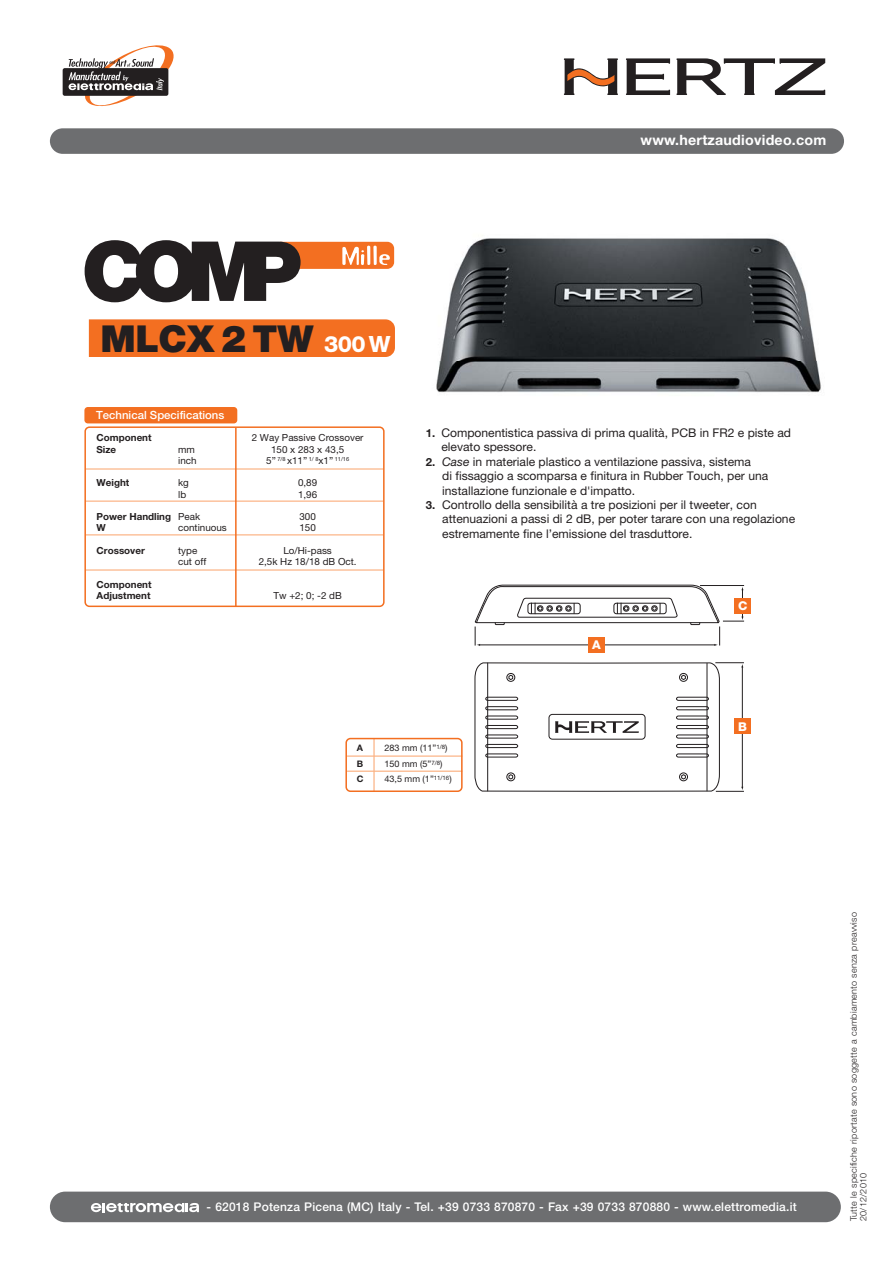
<style>
.page{position:relative;width:893px;height:1263px;background:#fff}
.page>*{position:absolute;margin:0;border:0;box-sizing:border-box;transform-origin:0 0}
.t1{font:900 37.2px "Helvetica Neue";letter-spacing:-.01em;color:#231f20}
.t2{font:700 14.25px "Helvetica Neue";letter-spacing:.015em;color:#fff}
.t3{font:800 12.15px "Helvetica Neue";color:#fff}
.t4{font:12px/14.4px "Helvetica Neue";color:#231f20}
.t5{font:500 12px "Helvetica Neue";letter-spacing:.015em;color:#fff}
.t6{font:500 11.25px "Helvetica Neue";color:#fff}
.t7{font:9.75px "Helvetica Neue";color:#231f20}
.t8{font:700 9.75px/11.2px "Helvetica Neue";color:#231f20}
.t9{font:300 9px/9.8px "Helvetica Neue";letter-spacing:.03em;color:#231f20}
.t10{font:9px "Helvetica Neue";color:#231f20}
.t11{font:700 9px "Helvetica Neue";color:#231f20}
.t12{font:5.55px "Helvetica Neue";color:#231f20}
.s1{font-weight:800;font-size:22.35px;color:#fff}
.s2{font-size:9.75px}
.s3{font-weight:400}
.s4{font-weight:700;font-size:11.25px}
.s5{font-style:italic}
</style>
<div class="page">
<svg style="left:85px;top:240px;width:309px;height:62px"></svg>
<div style="left:89px;top:319px;width:306px;height:38px;background:#f36f21"></div>
<hr style="left:347px;top:770px;width:115px;height:2px;background:#fbb283">
<hr style="left:347px;top:755px;width:115px;height:2px;background:#fbb283">
<hr style="left:373px;top:739px;width:2px;height:52px;background:#fbb283">
<div style="left:345px;top:738px;width:118px;height:54px;border:2px solid #f36f21;border-radius:4px"></div>
<svg style="left:475px;top:584px;width:269px;height:62px"></svg>
<svg style="left:474px;top:662px;width:270px;height:130px"></svg>
<hr style="left:487px;top:663px;width:1px;height:128px;background:#231f20">
<hr style="left:707px;top:663px;width:1px;height:128px;background:#231f20">
<div style="left:549px;top:714px;width:96px;height:25px;border:1px solid #231f20;border-radius:3px"></div>
<div style="left:676px;top:697px;width:33px;height:4px;border:1px solid #231f20;border-radius:2px"></div>
<div style="left:676px;top:706px;width:33px;height:4px;border:1px solid #231f20;border-radius:2px"></div>
<div style="left:676px;top:716px;width:33px;height:3px;border:1px solid #231f20;border-radius:2px"></div>
<div style="left:676px;top:725px;width:33px;height:4px;border:1px solid #231f20;border-radius:2px"></div>
<div style="left:676px;top:735px;width:33px;height:3px;border:1px solid #231f20;border-radius:2px"></div>
<div style="left:676px;top:744px;width:33px;height:4px;border:1px solid #231f20;border-radius:2px"></div>
<div style="left:676px;top:754px;width:33px;height:3px;border:1px solid #231f20;border-radius:2px"></div>
<div style="left:485px;top:697px;width:33px;height:4px;border:1px solid #231f20;border-radius:2px"></div>
<div style="left:485px;top:706px;width:33px;height:4px;border:1px solid #231f20;border-radius:2px"></div>
<div style="left:485px;top:716px;width:33px;height:3px;border:1px solid #231f20;border-radius:2px"></div>
<div style="left:485px;top:725px;width:33px;height:4px;border:1px solid #231f20;border-radius:2px"></div>
<div style="left:485px;top:735px;width:33px;height:3px;border:1px solid #231f20;border-radius:2px"></div>
<div style="left:485px;top:744px;width:33px;height:4px;border:1px solid #231f20;border-radius:2px"></div>
<div style="left:485px;top:754px;width:33px;height:3px;border:1px solid #231f20;border-radius:2px"></div>
<div style="left:589px;top:637px;width:16px;height:16px;background:#f36f21"></div>
<div style="left:735px;top:718px;width:16px;height:16px;background:#f36f21"></div>
<div style="left:735px;top:598px;width:16px;height:16px;background:#f36f21"></div>
<img style="left:436px;top:238px;width:385px;height:155px">
<hr style="left:86px;top:468px;width:297px;height:2px;background:#fbb283">
<hr style="left:86px;top:500px;width:297px;height:2px;background:#fbb283">
<hr style="left:86px;top:534px;width:297px;height:1px;background:#fbb283">
<hr style="left:86px;top:569px;width:297px;height:2px;background:#fbb283">
<div style="left:84px;top:407px;width:153px;height:16px;background:#f36f21;border-radius:3px"></div>
<div style="left:84px;top:426px;width:301px;height:181px;border:2px solid #f36f21;border-radius:4px"></div>
<hr style="left:235px;top:428px;width:2px;height:178px;background:#f36f21">
<svg style="left:564px;top:58px;width:54px;height:37px"></svg>
<svg style="left:626px;top:58px;width:44px;height:37px"></svg>
<svg style="left:676px;top:58px;width:149px;height:37px"></svg>
<div style="left:50px;top:128px;width:794px;height:26px;background:#6d6e70;border-radius:13px"></div>
<div style="left:50px;top:1191px;width:791px;height:31px;background:#6d6e70;border-radius:15px"></div>
<svg style="left:91px;top:1203px;width:108px;height:9px"></svg>
<svg style="left:63px;top:45px;width:111px;height:61px"></svg>
<p class="t2" style="left:640px;top:135px;width:187px">www.hertzaudiovideo.com</p>
<h1 class="t1" style="left:100px;top:325px;width:292px">MLCX 2 TW <span class="s1">300 W</span></h1>
<p class="t6" style="left:96px;top:411px;width:130px">Technical Specifications</p>
<p class="t8" style="left:97px;top:433px;width:57px">Component</p>
<p class="t7" style="left:252px;top:434px;width:113px">2 Way Passive Crossover</p>
<p class="t8" style="left:97px;top:444px;width:21px">Size</p>
<p class="t7" style="left:178px;top:446px;width:18px">mm</p>
<p class="t7" style="left:271px;top:446px;width:75px">150 x 283 x 43,5</p>
<p class="t7" style="left:178px;top:457px;width:20px">inch</p>
<p class="t12" style="left:266px;top:457px;width:84px"><span class="s2">5”</span> 7/8 <span class="s2">x11”</span> 1/ 8<span class="s2">x1”</span> 11/16</p>
<p class="t8" style="left:97px;top:478px;width:34px">Weight</p>
<p class="t7" style="left:178px;top:479px;width:12px">kg</p>
<p class="t7" style="left:298px;top:479px;width:21px">0,89</p>
<p class="t7" style="left:178px;top:491px;width:10px">lb</p>
<p class="t7" style="left:298px;top:491px;width:21px">1,96</p>
<p class="t8" style="left:97px;top:512px;width:105px">Power Handling <span class="s3">Peak</span></p>
<p class="t7" style="left:299px;top:513px;width:18px">300</p>
<p class="t8" style="left:97px;top:523px;width:11px">W</p>
<p class="t7" style="left:178px;top:524px;width:50px">continuous</p>
<p class="t7" style="left:299px;top:524px;width:18px">150</p>
<p class="t8" style="left:97px;top:546px;width:50px">Crossover</p>
<p class="t7" style="left:178px;top:547px;width:21px">type</p>
<p class="t7" style="left:283px;top:547px;width:50px">Lo/Hi-pass</p>
<p class="t7" style="left:178px;top:558px;width:30px">cut off</p>
<p class="t7" style="left:259px;top:558px;width:99px">2,5k Hz 18/18 dB Oct.</p>
<p class="t8" style="left:97px;top:579px;width:57px">Component<br>Adjustment</p>
<p class="t7" style="left:274px;top:592px;width:70px">Tw +2; 0; -2 dB</p>
<p class="t4" style="left:441px;top:427px;width:351px;text-indent:-15px"><span class="s4">1.</span> Componentistica passiva di prima qualità, PCB in FR2 e piste ad elevato spessore.</p>
<p class="t4" style="left:442px;top:455px;width:328px;text-indent:-16px"><span class="s4">2.</span> <span class="s5">Case</span> in materiale plastico a ventilazione passiva, sistema<br>di fissaggio a scomparsa e finitura in Rubber Touch, per una installazione funzionale e d'impatto.</p>
<p class="t4" style="left:442px;top:499px;width:354px;text-indent:-16px"><span class="s4">3.</span> Controllo della sensibilità a tre posizioni per il tweeter, con attenuazioni a passi di 2 dB, per poter tarare con una regolazione estremamente fine l’emissione del trasduttore.</p>
<p class="t3" style="left:592px;top:640px;width:10px">A</p>
<p class="t3" style="left:738px;top:602px;width:11px">C</p>
<p class="t3" style="left:738px;top:722px;width:10px">B</p>
<p class="t11" style="left:357px;top:744px;width:8px">A</p>
<p class="t10" style="left:384px;top:744px;width:65px">283 mm (11”<sup>1/8</sup>)</p>
<p class="t11" style="left:357px;top:760px;width:8px">B</p>
<p class="t10" style="left:384px;top:760px;width:60px">150 mm (5”<sup>7/8</sup>)</p>
<p class="t11" style="left:357px;top:776px;width:8px">C</p>
<p class="t10" style="left:384px;top:776px;width:69px">43,5 mm (1”<sup>11/16</sup>)</p>
<p class="t5" style="left:207px;top:1202px;width:592px">- 62018 Potenza Picena (MC) Italy - Tel. +39 0733 870870 - Fax +39 0733 870880 - www.elettromedia.it</p>
<p class="t9" style="left:850px;top:1221px;width:310px;rotate:-90deg">Tutte le specifiche riportate sono soggette a cambiamento senza preavviso<br>20/12/2010</p>
</div>
